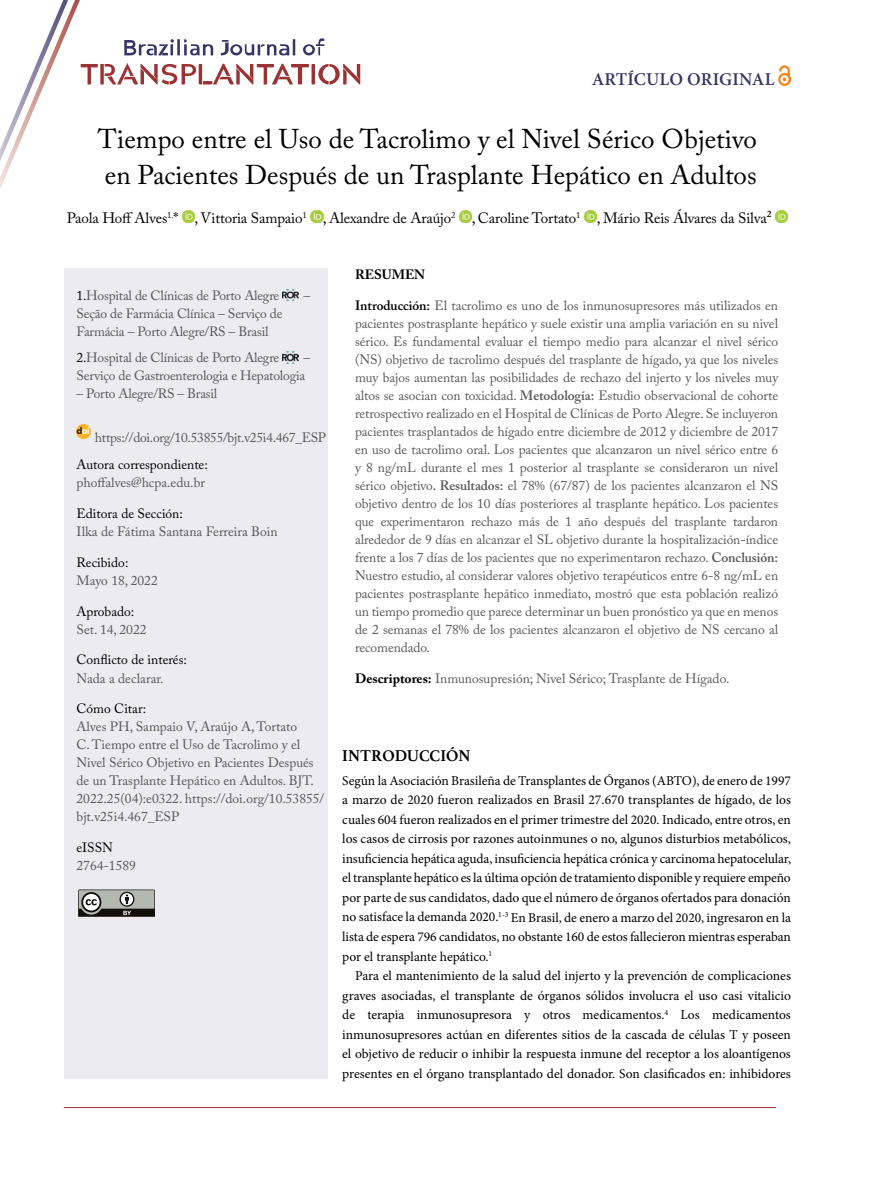
<style>
.page{position:relative;width:893px;height:1191px;background:#fff}
.page>*{position:absolute;margin:0;border:0;box-sizing:border-box;transform-origin:0 0}
.t1{font:27px/36px "Adobe Caslon Pro";color:#000}
.t2{font:600 18px "Minion Pro";letter-spacing:.01em;color:#353666}
.t3{font:700 16.5px "Athelas";color:#000}
.t4{font:15px "Adobe Caslon Pro";letter-spacing:-.01em;color:#000}
.t5{font:13.5px/18px "Adobe Caslon Pro";letter-spacing:-.005em;color:#575756}
.t6{font:13.5px/19.5px "Minion Pro";letter-spacing:-.005em;color:#000;text-align:justify}
.t7{font:13.5px "Adobe Caslon Pro";color:#000}
.t8{font:700 13.5px "Adobe Caslon Pro";letter-spacing:-.005em;color:#000}
.s1{color:#000}
.s2{font-weight:600;color:#000}
.s3{font-weight:600}
.s4{font-weight:700;color:#000}
</style>
<div class="page">
<svg style="left:459px;top:210px;width:13px;height:13px"></svg>
<svg style="left:584px;top:210px;width:13px;height:13px"></svg>
<svg style="left:775px;top:210px;width:13px;height:13px"></svg>
<svg style="left:0;top:0;width:360px;height:223px"></svg>
<div style="left:64px;top:268px;width:263px;height:810px;background:#ebebf0"></div>
<img style="left:282px;top:289px;width:17px;height:12px">
<img style="left:282px;top:352px;width:17px;height:11px">
<img style="left:77px;top:424px;width:14px;height:14px">
<svg style="left:78px;top:889px;width:77px;height:28px;background:#81827d"></svg>
<img style="left:778px;top:66px;width:12px;height:19px">
<hr style="left:64px;top:1107px;width:712px;height:1px;background:#9b3134">
<h2 class="t2" style="left:592px;top:67px;width:184px">ARTÍCULO ORIGINAL</h2>
<h1 class="t1" style="left:98px;top:120px;width:661px">Tiempo entre el Uso de Tacrolimo y el Nivel Sérico Objetivo en Pacientes Después de un Trasplante Hepático en Adultos</h1>
<p class="t4" style="left:67px;top:209px;width:706px">Paola Hoff Alves<sup>1.</sup>* , Vittoria Sampaio<sup>1</sup> , Alexandre de Araújo<sup>2</sup> , Caroline Tortato<sup>1</sup> , Mário Reis Álvares da Silva²</p>
<p class="t5" style="left:77px;top:286px;width:204px"><span class="s1">1.</span>Hospital de Clínicas de Porto Alegre</p>
<p class="t5" style="left:303px;top:286px;width:8px">–</p>
<p class="t5" style="left:77px;top:304px;width:208px">Seção de Farmácia Clínica – Serviço de<br>Farmácia – Porto Alegre/RS – Brasil</p>
<p class="t5" style="left:77px;top:349px;width:204px"><span class="s1">2.</span>Hospital de Clínicas de Porto Alegre</p>
<p class="t5" style="left:77px;top:349px;width:235px;text-indent:227px">–<br>Serviço de Gastroenterologia e Hepatologia</p>
<p class="t5" style="left:77px;top:385px;width:142px">– Porto Alegre/RS – Brasil</p>
<p class="t5" style="left:95px;top:428px;width:232px">https://doi.org/10.53855/bjt.v25i4.467_ESP</p>
<p class="t7" style="left:77px;top:457px;width:133px">Autora correspondiente:</p>
<p class="t5" style="left:77px;top:474px;width:130px">phoffalves@hcpa.edu.br</p>
<p class="t7" style="left:77px;top:505px;width:108px">Editora de Sección:</p>
<p class="t5" style="left:77px;top:522px;width:203px">Ilka de Fátima Santana Ferreira Boin</p>
<p class="t7" style="left:77px;top:554px;width:53px">Recibido:</p>
<p class="t5" style="left:77px;top:571px;width:83px">Mayo 18, 2022</p>
<p class="t7" style="left:77px;top:603px;width:59px">Aprobado:</p>
<p class="t5" style="left:77px;top:620px;width:71px">Set. 14, 2022</p>
<p class="t7" style="left:77px;top:652px;width:112px">Conflicto de interés:</p>
<p class="t5" style="left:77px;top:669px;width:89px">Nada a declarar.</p>
<p class="t7" style="left:77px;top:700px;width:71px">Cómo Citar:</p>
<p class="t5" style="left:77px;top:717px;width:249px">Alves PH, Sampaio V, Araújo A, Tortato<br>C. Tiempo entre el Uso de Tacrolimo y el Nivel Sérico Objetivo en Pacientes Después de un Trasplante Hepático en Adultos. BJT.<br>2022.25(04):e0322. https://doi.org/10.53855/ bjt.v25i4.467_ESP</p>
<p class="t7" style="left:77px;top:839px;width:38px">eISSN</p>
<p class="t5" style="left:77px;top:856px;width:61px">2764-1589</p>
<p class="t8" style="left:355px;top:267px;width:72px">RESUMEN</p>
<p class="t5" style="left:355px;top:296px;width:425px;text-align:justify"><span class="s2">Introducción:</span> El tacrolimo es uno de los inmunosupresores más utilizados en pacientes postrasplante hepático y suele existir una amplia variación en su nivel sérico. Es fundamental evaluar el tiempo medio para alcanzar el nivel sérico (NS) objetivo de tacrolimo después del trasplante de hígado, ya que los niveles muy bajos aumentan las posibilidades de rechazo del injerto y los niveles muy altos se asocian con toxicidad. <span class="s3">Metodología:</span> Estudio observacional de cohorte retrospectivo realizado en el Hospital de Clínicas de Porto Alegre. Se incluyeron pacientes trasplantados de hígado entre diciembre de 2012 y diciembre de 2017 en uso de tacrolimo oral. Los pacientes que alcanzaron un nivel sérico entre 6 y 8 ng/mL durante el mes 1 posterior al trasplante se consideraron un nivel sérico objetivo<span class="s3">. Resultados:</span> el 78% (67/87) de los pacientes alcanzaron el NS objetivo dentro de los 10 días posteriores al trasplante hepático. Los pacientes que experimentaron rechazo más de 1 año después del trasplante tardaron alrededor de 9 días en alcanzar el SL objetivo durante la hospitalización-índice frente a los 7 días de los pacientes que no experimentaron rechazo. <span class="s3">Conclusión:<br></span>Nuestro estudio, al considerar valores objetivo terapéuticos entre 6-8 ng/mL en pacientes postrasplante hepático inmediato, mostró que esta población realizó un tiempo promedio que parece determinar un buen pronóstico ya que en menos de 2 semanas el 78% de los pacientes alcanzaron el objetivo de NS cercano al recomendado.</p>
<p class="t5" style="left:355px;top:669px;width:376px"><span class="s4">Descriptores:</span> Inmunosupresión; Nivel Sérico; Trasplante de Hígado.</p>
<p class="t3" style="left:342px;top:742px;width:130px">INTRODUCCIÓN</p>
<p class="t6" style="left:342px;top:771px;width:450px">Según la Asociación Brasileña de Transplantes de Órganos (ABTO), de enero de 1997 a marzo de 2020 fueron realizados en Brasil 27.670 transplantes de hígado, de los cuales 604 fueron realizados en el primer trimestre del 2020. Indicado, entre otros, en los casos de cirrosis por razones autoinmunes o no, algunos disturbios metabólicos, insuficiencia hepática aguda, insuficiencia hepática crónica y carcinoma hepatocelular, el transplante hepático es la última opción de tratamiento disponible y requiere empeño por parte de sus candidatos, dado que el número de órganos ofertados para donación no satisface la demanda 2020.<sup>1-3</sup> En Brasil, de enero a marzo del 2020, ingresaron en la lista de espera 796 candidatos, no obstante 160 de estos fallecieron mientras esperaban por el transplante hepático.<sup>1</sup></p>
<p class="t6" style="left:342px;top:966px;width:450px;text-indent:13px">Para el mantenimiento de la salud del injerto y la prevención de complicaciones graves asociadas, el transplante de órganos sólidos involucra el uso casi vitalicio de terapia inmunosupresora y otros medicamentos.<sup>4</sup> Los medicamentos inmunosupresores actúan en diferentes sitios de la cascada de células T y poseen el objetivo de reducir o inhibir la respuesta inmune del receptor a los aloantígenos presentes en el órgano transplantado del donador. Son clasificados en: inhibidores</p>
</div>
